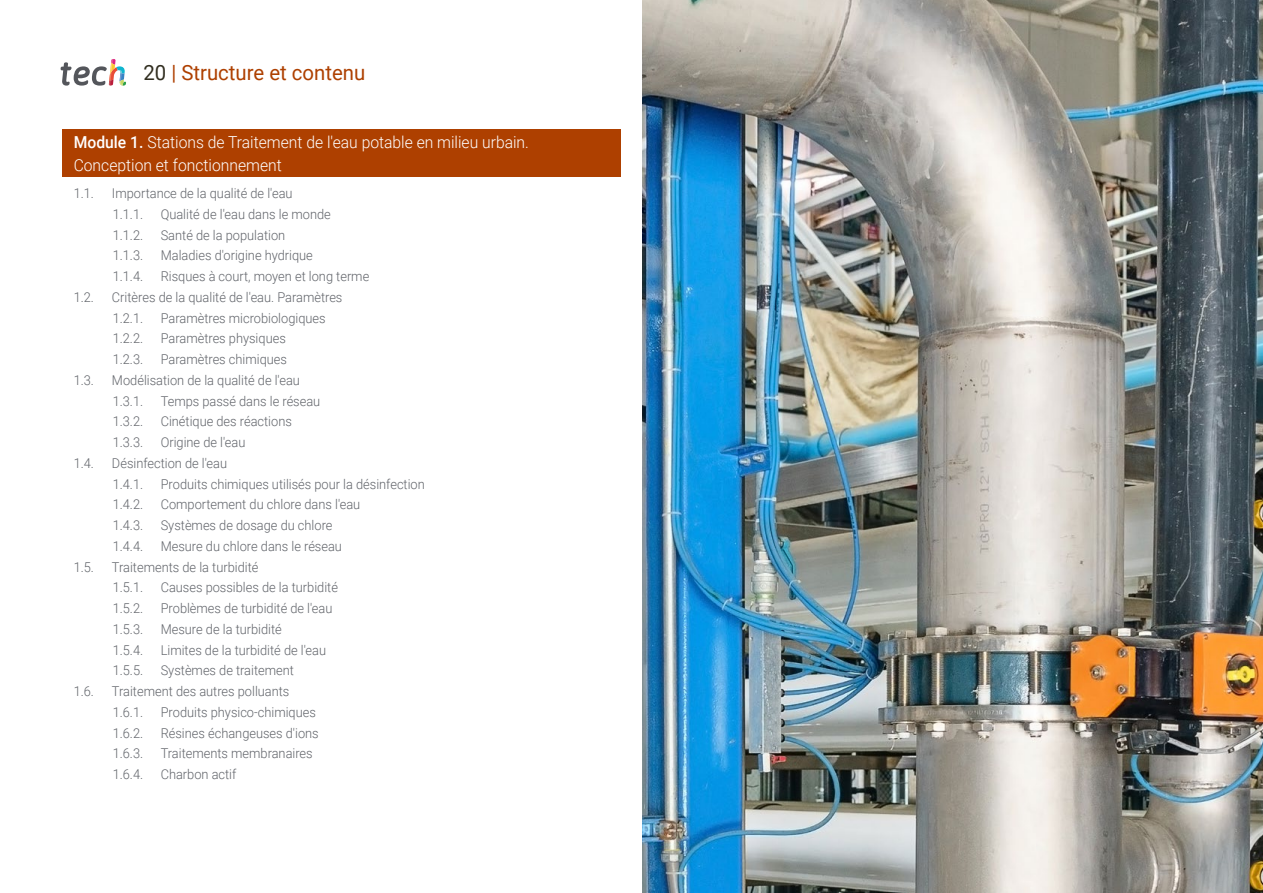
<style>
.page{position:relative;width:1263px;height:893px;background:#fff}
.page>*{position:absolute;margin:0;border:0;box-sizing:border-box;transform-origin:0 0}
.Sección___Pag{font:21px "Roboto";color:#ae4000}
.Nombre_módulo{font:300 16.5px/22.5px "Roboto";color:#fff;scale:.95 1}
.Temario_nivel_2{font:300 13.5px "Roboto";color:#61646a;scale:.95 1}
.Temario1{font:300 13.5px "Roboto";color:#61646a;scale:.95 1}
.s1{color:#312e20}
.s2{font-weight:500}
</style>
<div class="page">
<svg style="left:61px;top:59px;width:65px;height:27px"></svg>
<img style="left:642px;top:0;width:621px;height:893px">
<div style="left:63px;top:130px;width:558px;height:47px;background:#ae4000"></div>
<p class="Sección___Pag" style="left:144px;top:57px;width:223px"><span class="s1">20</span> | Structure et contenu</p>
<p class="Nombre_módulo" style="left:74px;top:131px;width:481px"><span class="s2">Module 1.</span> Stations de Traitement de l'eau potable en milieu urbain.<br>Conception et fonctionnement</p>
<p class="Temario1" style="left:74px;top:184px;width:23px">1.1.</p>
<p class="Temario1" style="left:112px;top:184px;width:192px">Importance de la qualité de l'eau</p>
<p class="Temario_nivel_2" style="left:113px;top:205px;width:34px">1.1.1.</p>
<p class="Temario_nivel_2" style="left:161px;top:205px;width:181px">Qualité de l'eau dans le monde</p>
<p class="Temario_nivel_2" style="left:113px;top:225px;width:34px">1.1.2.</p>
<p class="Temario_nivel_2" style="left:161px;top:225px;width:133px">Santé de la population</p>
<p class="Temario_nivel_2" style="left:113px;top:246px;width:34px">1.1.3.</p>
<p class="Temario_nivel_2" style="left:161px;top:246px;width:162px">Maladies d'origine hydrique</p>
<p class="Temario_nivel_2" style="left:113px;top:267px;width:34px">1.1.4.</p>
<p class="Temario_nivel_2" style="left:161px;top:267px;width:221px">Risques à court, moyen et long terme</p>
<p class="Temario1" style="left:74px;top:288px;width:23px">1.2.</p>
<p class="Temario1" style="left:112px;top:288px;width:244px">Critères de la qualité de l'eau. Paramètres</p>
<p class="Temario_nivel_2" style="left:113px;top:308px;width:34px">1.2.1.</p>
<p class="Temario_nivel_2" style="left:161px;top:308px;width:175px">Paramètres microbiologiques</p>
<p class="Temario_nivel_2" style="left:113px;top:329px;width:34px">1.2.2.</p>
<p class="Temario_nivel_2" style="left:161px;top:329px;width:133px">Paramètres physiques</p>
<p class="Temario_nivel_2" style="left:113px;top:350px;width:34px">1.2.3.</p>
<p class="Temario_nivel_2" style="left:161px;top:350px;width:134px">Paramètres chimiques</p>
<p class="Temario1" style="left:74px;top:371px;width:23px">1.3.</p>
<p class="Temario1" style="left:112px;top:371px;width:199px">Modélisation de la qualité de l'eau</p>
<p class="Temario_nivel_2" style="left:113px;top:391px;width:34px">1.3.1.</p>
<p class="Temario_nivel_2" style="left:161px;top:391px;width:169px">Temps passé dans le réseau</p>
<p class="Temario_nivel_2" style="left:113px;top:412px;width:34px">1.3.2.</p>
<p class="Temario_nivel_2" style="left:161px;top:412px;width:140px">Cinétique des réactions</p>
<p class="Temario_nivel_2" style="left:113px;top:433px;width:34px">1.3.3.</p>
<p class="Temario_nivel_2" style="left:161px;top:433px;width:91px">Origine de l'eau</p>
<p class="Temario1" style="left:74px;top:454px;width:23px">1.4.</p>
<p class="Temario1" style="left:112px;top:454px;width:123px">Désinfection de l'eau</p>
<p class="Temario_nivel_2" style="left:113px;top:474px;width:34px">1.4.1.</p>
<p class="Temario_nivel_2" style="left:161px;top:474px;width:279px">Produits chimiques utilisés pour la désinfection</p>
<p class="Temario_nivel_2" style="left:113px;top:495px;width:34px">1.4.2.</p>
<p class="Temario_nivel_2" style="left:161px;top:495px;width:212px">Comportement du chlore dans l'eau</p>
<p class="Temario_nivel_2" style="left:113px;top:516px;width:34px">1.4.3.</p>
<p class="Temario_nivel_2" style="left:161px;top:516px;width:182px">Systèmes de dosage du chlore</p>
<p class="Temario_nivel_2" style="left:113px;top:537px;width:34px">1.4.4.</p>
<p class="Temario_nivel_2" style="left:161px;top:537px;width:192px">Mesure du chlore dans le réseau</p>
<p class="Temario1" style="left:74px;top:557px;width:23px">1.5.</p>
<p class="Temario1" style="left:112px;top:557px;width:156px">Traitements de la turbidité</p>
<p class="Temario_nivel_2" style="left:113px;top:578px;width:34px">1.5.1.</p>
<p class="Temario_nivel_2" style="left:161px;top:578px;width:188px">Causes possibles de la turbidité</p>
<p class="Temario_nivel_2" style="left:113px;top:599px;width:34px">1.5.2.</p>
<p class="Temario_nivel_2" style="left:161px;top:599px;width:182px">Problèmes de turbidité de l'eau</p>
<p class="Temario_nivel_2" style="left:113px;top:620px;width:34px">1.5.3.</p>
<p class="Temario_nivel_2" style="left:161px;top:620px;width:129px">Mesure de la turbidité</p>
<p class="Temario_nivel_2" style="left:113px;top:640px;width:34px">1.5.4.</p>
<p class="Temario_nivel_2" style="left:161px;top:640px;width:176px">Limites de la turbidité de l'eau</p>
<p class="Temario_nivel_2" style="left:113px;top:661px;width:34px">1.5.5.</p>
<p class="Temario_nivel_2" style="left:161px;top:661px;width:142px">Systèmes de traitement</p>
<p class="Temario1" style="left:74px;top:682px;width:23px">1.6.</p>
<p class="Temario1" style="left:112px;top:682px;width:188px">Traitement des autres polluants</p>
<p class="Temario_nivel_2" style="left:113px;top:703px;width:34px">1.6.1.</p>
<p class="Temario_nivel_2" style="left:161px;top:703px;width:165px">Produits physico-chimiques</p>
<p class="Temario_nivel_2" style="left:113px;top:723px;width:34px">1.6.2.</p>
<p class="Temario_nivel_2" style="left:161px;top:723px;width:168px">Résines échangeuses d'ions</p>
<p class="Temario_nivel_2" style="left:113px;top:744px;width:34px">1.6.3.</p>
<p class="Temario_nivel_2" style="left:161px;top:744px;width:162px">Traitements membranaires</p>
<p class="Temario_nivel_2" style="left:113px;top:765px;width:34px">1.6.4.</p>
<p class="Temario_nivel_2" style="left:161px;top:765px;width:81px">Charbon actif</p>
</div>
